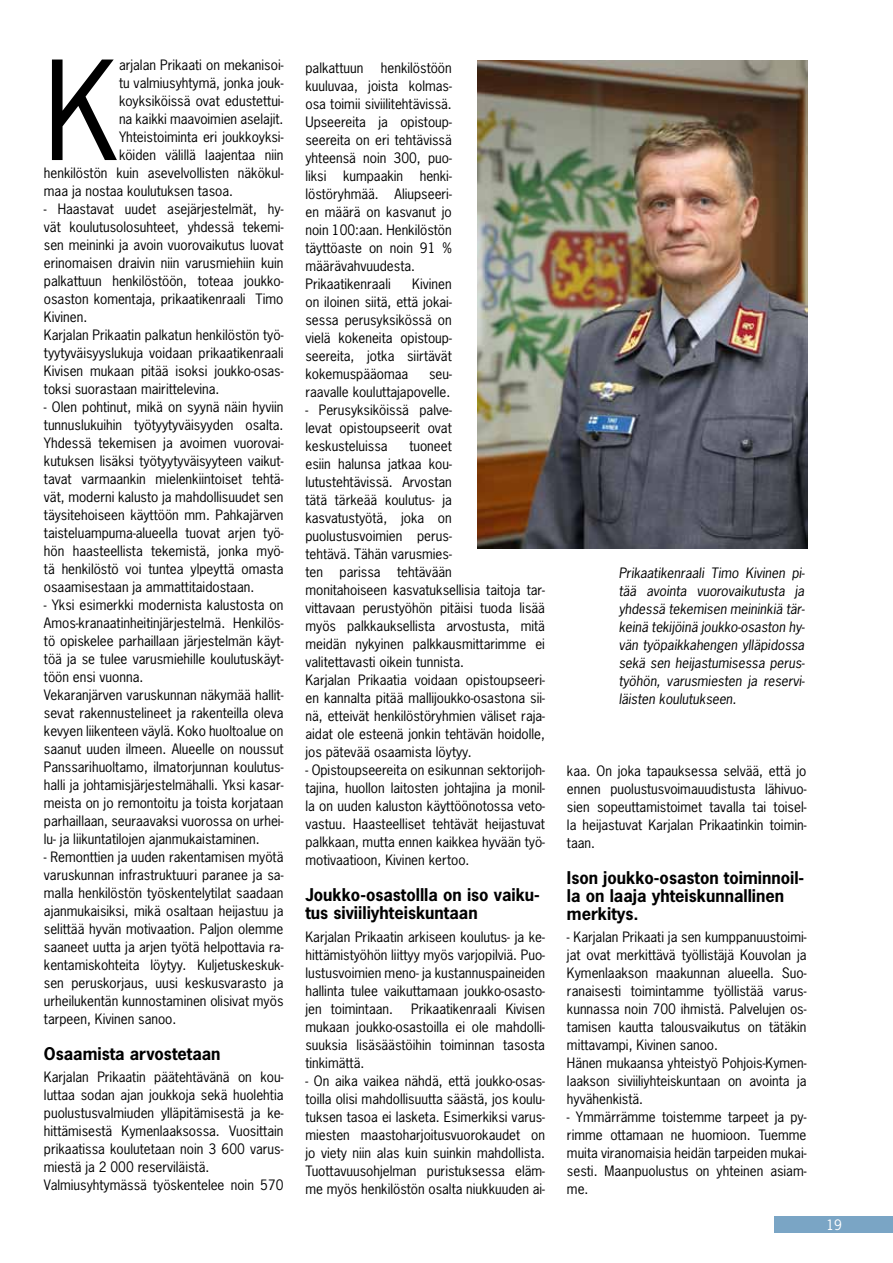
<style>
.page{position:relative;width:893px;height:1263px;background:#fff}
.page>*{position:absolute;margin:0;border:0;box-sizing:border-box;transform-origin:0 0}
.t1{font:129.15px "News Gothic Std";color:#000}
.t2{font:700 16.5px/18px "News Gothic Std";color:#000}
.t3{font:13.5px/18px "News Gothic Std";color:#000;text-align:justify}
.t4{font:italic 13.5px/18px "News Gothic Std";color:#000;text-align:justify}
.t5{font:13.5px "News Gothic Std";color:#fff}
</style>
<div class="page">
<div style="left:774px;top:1217px;width:119px;height:16px;background:#7aa5c5"></div>
<img style="left:477px;top:61px;width:331px;height:488px">
<h1 class="t1" style="left:44px;top:28px;width:77px">K</h1>
<p class="t3" style="left:119px;top:56px;width:166px">arjalan Prikaati on mekanisoi-</p>
<p class="t3" style="left:119px;top:74px;width:166px">tu valmiusyhtymä, jonka jouk-</p>
<p class="t3" style="left:119px;top:92px;width:166px">koyksiköissä ovat edustettui-</p>
<p class="t3" style="left:119px;top:110px;width:166px">na kaikki maavoimien aselajit.</p>
<p class="t3" style="left:119px;top:128px;width:166px">Yhteistoiminta eri joukkoyksi-</p>
<p class="t3" style="left:119px;top:146px;width:166px">köiden välillä laajentaa niin</p>
<p class="t3" style="left:44px;top:164px;width:241px">henkilöstön kuin asevelvollisten näkökul-</p>
<p class="t3" style="left:44px;top:182px;width:191px">maa ja nostaa koulutuksen tasoa.</p>
<p class="t3" style="left:44px;top:200px;width:241px;text-align:left">- Haastavat uudet asejärjestelmät, hy&shy;vät koulutusolosuhteet, yhdessä tekemi&shy;sen meininki ja avoin vuorovaikutus luovat erinomaisen draivin niin varusmiehiin kuin palkattuun henkilöstöön, toteaa joukko&shy;osaston komentaja, prikaatikenraali Timo Kivinen.<br>Karjalan Prikaatin palkatun henkilöstön työ&shy;tyytyväisyyslukuja voidaan prikaatikenraali Kivisen mukaan pitää isoksi joukko-osas&shy;toksi suorastaan mairittelevina.</p>
<p class="t3" style="left:44px;top:398px;width:241px">- Olen pohtinut, mikä on syynä näin hyviin tunnuslukuihin työtyytyväisyyden osalta.<br>Yhdessä tekemisen ja avoimen vuorovai&shy;kutuksen lisäksi työtyytyväisyyteen vaikut&shy;tavat varmaankin mielenkiintoiset tehtä&shy;vät, moderni kalusto ja mahdollisuudet sen täysitehoiseen käyttöön mm. Pahkajärven taisteluampuma-alueella tuovat arjen työ&shy;hön haasteellista tekemistä, jonka myö&shy;tä henkilöstö voi tuntea ylpeyttä omasta osaamisestaan ja ammattitaidostaan.</p>
<p class="t3" style="left:44px;top:596px;width:241px;text-align:left">- Yksi esimerkki modernista kalustosta on Amos-kranaatinheitinjärjestelmä. Henkilös&shy;tö opiskelee parhaillaan järjestelmän käyt&shy;töä ja se tulee varusmiehille koulutuskäyt&shy;töön ensi vuonna.<br>Vekaranjärven varuskunnan näkymää hallit&shy;sevat rakennustelineet ja rakenteilla oleva kevyen liikenteen väylä. Koko huoltoalue on saanut uuden ilmeen. Alueelle on noussut Panssarihuoltamo, ilmatorjunnan koulutus&shy;halli ja johtamisjärjestelmähalli. Yksi kasar&shy;meista on jo remontoitu ja toista korjataan parhaillaan, seuraavaksi vuorossa on urhei&shy;lu- ja liikuntatilojen ajanmukaistaminen.</p>
<p class="t3" style="left:44px;top:848px;width:241px">- Remonttien ja uuden rakentamisen myötä varuskunnan infrastruktuuri paranee ja sa&shy;malla henkilöstön työskentelytilat saadaan ajanmukaisiksi, mikä osaltaan heijastuu ja selittää hyvän motivaation. Paljon olemme saaneet uutta ja arjen työtä helpottavia ra&shy;kentamiskohteita löytyy. Kuljetuskeskuk&shy;sen peruskorjaus, uusi keskusvarasto ja urheilukentän kunnostaminen olisivat myös tarpeen, Kivinen sanoo.</p>
<p class="t2" style="left:44px;top:1045px;width:178px">Osaamista arvostetaan</p>
<p class="t3" style="left:44px;top:1068px;width:241px;text-align:left">Karjalan Prikaatin päätehtävänä on kou&shy;luttaa sodan ajan joukkoja sekä huolehtia puolustusvalmiuden ylläpitämisestä ja ke&shy;hittämisestä Kymenlaaksossa. Vuosittain prikaatissa koulutetaan noin 3 600 varus&shy;miestä ja 2 000 reserviläistä.<br>Valmiusyhtymässä työskentelee noin 570</p>
<p class="t3" style="left:305px;top:59px;width:148px;text-align:left;text-indent:75px">henkilöstöön kuuluvaa, joista kolmas&shy;osa toimii siviilitehtävissä.<br>Upseereita ja opistoup&shy;seereita on eri tehtävissä yhteensä noin 300, puo&shy;liksi kumpaakin henki&shy;löstöryhmää. Aliupseeri&shy;en määrä on kasvanut jo noin 100:aan. Henkilöstön täyttöaste on noin 91 % määrävahvuudesta.<br>Prikaatikenraali</p>
<p class="t3" style="left:305px;top:59px;width:59px">palkattuun</p>
<p class="t3" style="left:305px;top:275px;width:148px;text-indent:107px">Kivinen on iloinen siitä, että jokai&shy;sessa perusyksikössä on vielä kokeneita opistoup&shy;seereita, jotka siirtävät kokemuspääomaa</p>
<p class="t3" style="left:305px;top:365px;width:148px;text-align:right">seu-<br>raavalle kouluttajapovelle.</p>
<p class="t3" style="left:305px;top:401px;width:148px">- Perusyksiköissä palve&shy;levat opistoupseerit ovat keskusteluissa</p>
<p class="t3" style="left:305px;top:437px;width:241px;text-align:left;text-indent:104px">tuoneet<br>esiin halunsa jatkaa kou-<br>lutustehtävissä. Arvostan<br>tätä tärkeää koulutus- ja<br>kasvatustyötä, joka on puolustusvoimien perus-<br>tehtävä. Tähän varusmies-<br>ten parissa tehtävään<br>monitahoiseen kasvatuksellisia taitoja tar&shy;vittavaan perustyöhön pitäisi tuoda lisää myös palkkauksellista arvostusta, mitä meidän nykyinen palkkausmittarimme ei valitettavasti oikein tunnista.<br>Karjalan Prikaatia voidaan opistoupseeri&shy;en kannalta pitää mallijoukko-osastona sii&shy;nä, etteivät henkilöstöryhmien väliset raja&shy;aidat ole esteenä jonkin tehtävän hoidolle, jos pätevää osaamista löytyy.</p>
<p class="t3" style="left:305px;top:761px;width:241px">- Opistoupseereita on esikunnan sektorijoh&shy;tajina, huollon laitosten johtajina ja monil&shy;la on uuden kaluston käyttöönotossa veto&shy;vastuu. Haasteelliset tehtävät heijastuvat palkkaan, mutta ennen kaikkea hyvään työ&shy;motivaatioon, Kivinen kertoo.</p>
<p class="t2" style="left:305px;top:886px;width:236px">Joukko-osastollla on iso vaiku&shy;tus siviiliyhteiskuntaan</p>
<p class="t3" style="left:305px;top:927px;width:241px">Karjalan Prikaatin arkiseen koulutus- ja ke&shy;hittämistyöhön liittyy myös varjopilviä. Puo&shy;lustusvoimien meno- ja kustannuspaineiden hallinta tulee vaikuttamaan joukko-osasto&shy;jen toimintaan.</p>
<p class="t3" style="left:305px;top:999px;width:241px;text-indent:106px">Prikaatikenraali Kivisen mukaan joukko-osastoilla ei ole mahdolli&shy;suuksia lisäsäästöihin toiminnan tasosta tinkimättä.</p>
<p class="t3" style="left:305px;top:1071px;width:241px">- On aika vaikea nähdä, että joukko-osas&shy;toilla olisi mahdollisuutta säästä, jos koulu&shy;tuksen tasoa ei lasketa. Esimerkiksi varus&shy;miesten maastoharjoitusvuorokaudet on jo viety niin alas kuin suinkin mahdollista.<br>Tuottavuusohjelman puristuksessa eläm&shy;me myös henkilöstön osalta niukkuuden ai-</p>
<p class="t4" style="left:619px;top:564px;width:188px">Prikaatikenraali Timo Kivinen pi&shy;tää avointa vuorovaikutusta ja yhdessä tekemisen meininkiä tär&shy;keinä tekijöinä joukko-osaston hy&shy;vän työpaikkahengen ylläpidossa sekä sen heijastumisessa perus&shy;työhön, varusmiesten ja reservi&shy;läisten koulutukseen.</p>
<p class="t3" style="left:567px;top:761px;width:241px">kaa. On joka tapauksessa selvää, että jo ennen puolustusvoimauudistusta lähivuo&shy;sien sopeuttamistoimet tavalla tai toisel&shy;la heijastuvat Karjalan Prikaatinkin toimin&shy;taan.</p>
<p class="t2" style="left:567px;top:868px;width:239px">Ison joukko-osaston toiminnoil&shy;la on laaja yhteiskunnallinen merkitys.</p>
<p class="t3" style="left:567px;top:928px;width:241px;text-align:left">- Karjalan Prikaati ja sen kumppanuustoimi&shy;jat ovat merkittävä työllistäjä Kouvolan ja Kymenlaakson maakunnan alueella. Suo&shy;ranaisesti toimintamme työllistää varus&shy;kunnassa noin 700 ihmistä. Palvelujen os&shy;tamisen kautta talousvaikutus on tätäkin mittavampi, Kivinen sanoo.<br>Hänen mukaansa yhteistyö Pohjois-Kymen&shy;laakson siviiliyhteiskuntaan on avointa ja hyvähenkistä.</p>
<p class="t3" style="left:567px;top:1108px;width:241px">- Ymmärrämme toistemme tarpeet ja py&shy;rimme ottamaan ne huomioon. Tuemme muita viranomaisia heidän tarpeiden mukai&shy;sesti. Maanpuolustus on yhteinen asiam&shy;me.</p>
<p class="t5" style="left:826px;top:1216px;width:17px">19</p>
</div>
